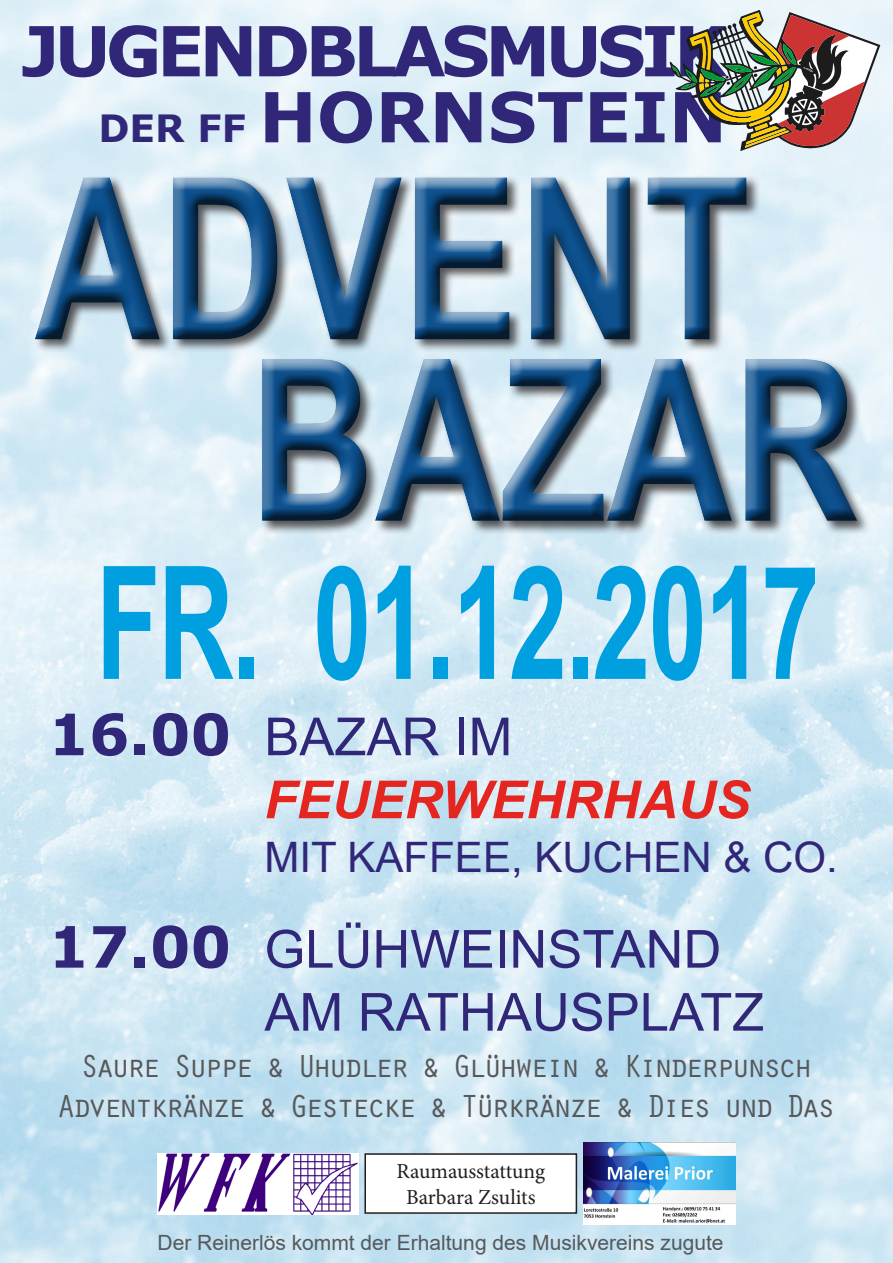
<style>
.page{position:relative;width:893px;height:1263px;background:#fff}
.page>*{position:absolute;margin:0;border:0;box-sizing:border-box;transform-origin:0 0}
.t1{font:700 226.2px/181.4px "Arial";color:#0d518f;scale:.77 1}
.t2{font:700 157.5px "Arial";letter-spacing:-.02em;color:#009fdf;scale:.67 1}
.t3{font:700 69px "Verdana";letter-spacing:-.07em;color:#302778}
.t4{font:700 69px "Verdana";color:#302778}
.t5{font:52.5px "Arial";color:#302778}
.t6{font:italic 700 52.5px "Arial";color:#e52520}
.t7{font:42px "Arial";color:#302778}
.t8{font:33px "Orator Std";letter-spacing:-.13em;color:#57585a}
.t9{font:21.45px "Minion Pro";letter-spacing:-.005em;color:#231f20}
.t10{font:21px "Arial";color:#57585a}
.s1{font-size:37.5px}
.s2{font-family:"Verdana";font-weight:700;font-size:57px}
</style>
<div class="page">
<img style="left:0;top:0;width:893px;height:1263px">
<svg style="left:670px;top:10px;width:210px;height:141px;background:#afa496"></svg>
<div style="left:25px;top:169px;width:845px;height:365px;background:#231f20;opacity:.75"></div>
<img style="left:583px;top:1143px;width:152px;height:81px">
<img style="left:158px;top:1153px;width:200px;height:62px">
<div style="left:365px;top:1154px;width:211px;height:59px;background:#fff"></div>
<div style="left:364px;top:1153px;width:213px;height:61px;border:2px solid #231f20"></div>
<p class="t3" style="left:21px;top:2px;width:707px">JUGENDBLASMUSIK</p>
<p class="t4" style="left:98px;top:68px;width:630px"><span class="s1">DER FF</span> HORNSTEIN</p>
<h1 class="t1" style="left:249px;top:172px;width:792px;text-indent:-215px">ADVENT<br>BAZAR</h1>
<p class="t2" style="left:96px;top:512px;width:1081px">FR. 01.12.2017</p>
<p class="t5" style="left:48px;top:701px;width:465px"><span class="s2">16.00</span> BAZAR IM</p>
<p class="t6" style="left:264px;top:765px;width:488px">FEUERWEHRHAUS</p>
<p class="t7" style="left:264px;top:828px;width:575px">MIT KAFFEE, KUCHEN &amp; CO.</p>
<p class="t5" style="left:48px;top:913px;width:674px"><span class="s2">17.00</span> GLÜHWEINSTAND</p>
<p class="t5" style="left:264px;top:976px;width:501px">AM RATHAUSPLATZ</p>
<p class="t8" style="left:80px;top:1042px;width:735px">Saure Suppe &amp; Uhudler &amp; Glühwein &amp; Kinderpunsch</p>
<p class="t8" style="left:57px;top:1082px;width:781px">Adventkränze &amp; Gestecke &amp; Türkränze &amp; Dies und Das</p>
<p class="t9" style="left:397px;top:1157px;width:150px">Raumausstattung</p>
<p class="t9" style="left:406px;top:1183px;width:131px">Barbara Zsulits</p>
<p class="t10" style="left:158px;top:1228px;width:568px">Der Reinerlös kommt der Erhaltung des Musikvereins zugute</p>
</div>
